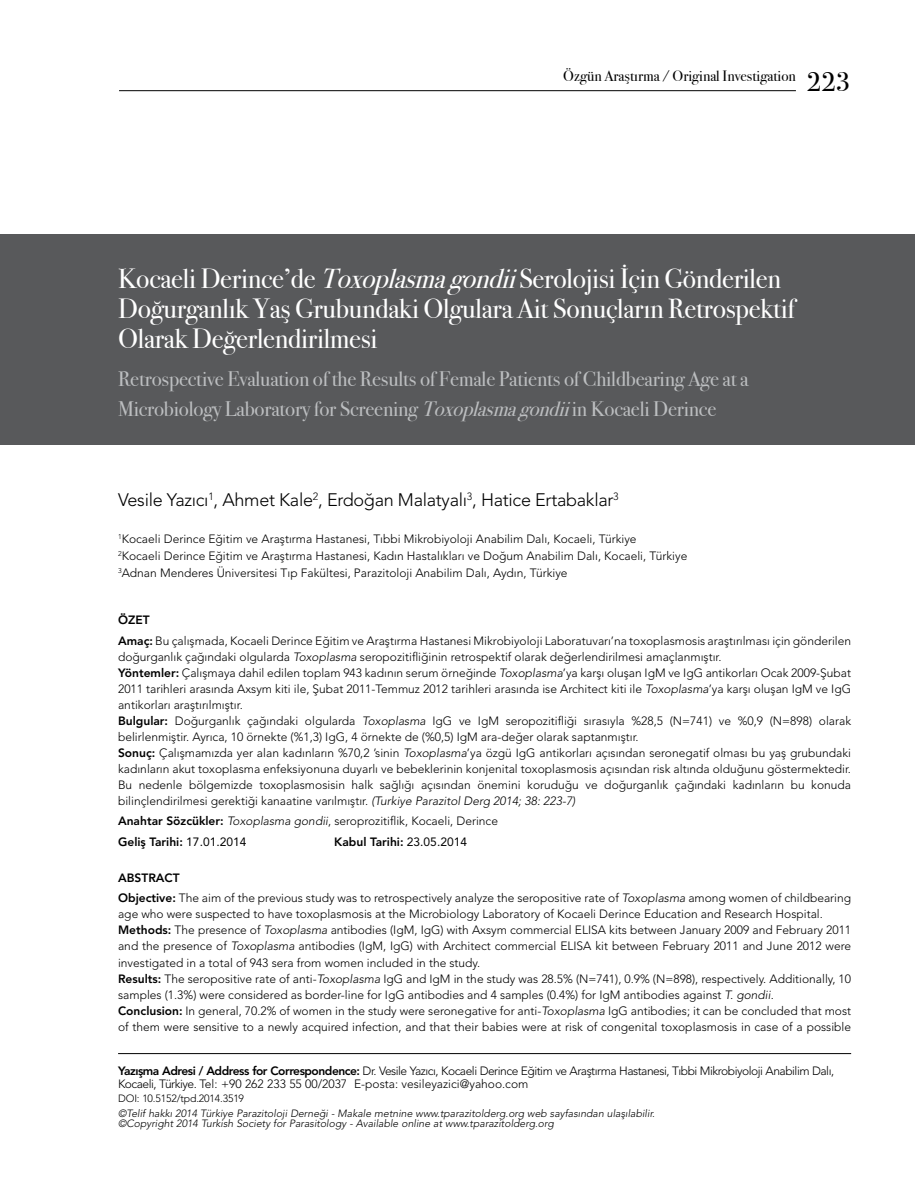
<style>
.page{position:relative;width:915px;height:1191px;background:#fff}
.page>*{position:absolute;margin:0;border:0;box-sizing:border-box;transform-origin:0 0}
.t1{font:27.75px/30px "Bodoni Svty Two ITCTT Book";letter-spacing:-.01em;color:#fff}
.t2{font:27px "Bodoni Svty Two ITCTT Book";color:#000}
.t3{font:21px/30px "Bodoni Svty Two ITCTT Book";letter-spacing:-.01em;color:#bcbec0}
.t4{font:300 18px "Avenir LT Std";letter-spacing:-.015em;color:#000}
.t5{font:15px "Bodoni Svty Two ITCTT Book";color:#000}
.t6{font:300 12px/16px "Avenir LT Std";color:#000}
.t7{font:300 12px/13.5px "Avenir LT Std";letter-spacing:-.04em;color:#000}
.t8{font:800 12px "Avenir LT Std";color:#000}
.t9{font:italic 300 10.5px/10.5px "Avenir LT Std";color:#000}
.t10{font:300 10.5px "Avenir LT Std";letter-spacing:-.015em;color:#000}
.s1{font-style:italic}
.s2{font-weight:800}
.s3{font-weight:400}
</style>
<div class="page">
<div style="left:0;top:234px;width:914px;height:211px;background:#58595b"></div>
<hr style="left:118px;top:1053px;width:732px;height:1px;background:#000">
<hr style="left:119px;top:90px;width:676px;height:1px;background:#000">
<p class="t5" style="left:563px;top:64px;width:234px">Özgün Araştırma / Original Investigation</p>
<h2 class="t2" style="left:806px;top:59px;width:45px">223</h2>
<h1 class="t1" style="left:118px;top:260px;width:678px">Kocaeli Derince’de <span class="s1">Toxoplasmagondii</span>Serolojisi İçin Gönderilen<br>Doğurganlık Yaş Grubundaki Olgulara Ait Sonuçların Retrospektif<br>Olarak Değerlendirilmesi</h1>
<h3 class="t3" style="left:118px;top:362px;width:631px">Retrospective Evaluation of the Results of Female Patients of Childbearing Age at a<br>Microbiology Laboratory for Screening <span class="s1">Toxoplasmagondii</span>in Kocaeli Derince</h3>
<h3 class="t4" style="left:118px;top:489px;width:502px">Vesile Yazıcı<sup>1</sup>, Ahmet Kale<sup>2</sup>, Erdoğan Malatyalı<sup>3</sup>, Hatice Ertabaklar<sup>3</sup></h3>
<p class="t6" style="left:118px;top:530px;width:570px;line-height:17.1px"><sup>1</sup>Kocaeli Derince Eğitim ve Araştırma Hastanesi, Tıbbi Mikrobiyoloji Anabilim Dalı, Kocaeli, Türkiye<br><sup>2</sup>Kocaeli Derince Eğitim ve Araştırma Hastanesi, Kadın Hastalıkları ve Doğum Anabilim Dalı, Kocaeli, Türkiye<br><sup>3</sup>Adnan Menderes Üniversitesi Tıp Fakültesi, Parazitoloji Anabilim Dalı, Aydın, Türkiye</p>
<p class="t6" style="left:118px;top:610px;width:734px;line-height:20.2px"><span class="s2">ÖZET<br>Amaç:</span> Bu çalışmada, Kocaeli Derince Eğitim ve Araştırma Hastanesi Mikrobiyoloji Laboratuvarı’na toxoplasmosis araştırılması için gönderilen</p>
<p class="t6" style="left:118px;top:648px;width:734px">doğurganlık çağındaki olgularda <span class="s1">Toxoplasma</span> seropozitifliğinin retrospektif olarak değerlendirilmesi amaçlanmıştır.<br><span class="s2">Yöntemler:</span> Çalışmaya dahil edilen toplam 943 kadının serum örneğinde <span class="s1">Toxoplasma</span>’ya karşı oluşan IgM ve IgG antikorları Ocak 2009-Şubat 2011 tarihleri arasında Axsym kiti ile, Şubat 2011-Temmuz 2012 tarihleri arasında ise Architect kiti ile <span class="s1">Toxoplasma</span>’ya karşı oluşan IgM ve IgG antikorları araştırılmıştır.<br><span class="s2">Bulgular:</span> Doğurganlık çağındaki olgularda <span class="s1">Toxoplasma</span> IgG ve IgM seropozitifliği sırasıyla %28,5 (N=741) ve %0,9 (N=898) olarak belirlenmiştir. Ayrıca, 10 örnekte (%1,3) IgG, 4 örnekte de (%0,5) IgM ara-değer olarak saptanmıştır.<br><span class="s2">Sonuç:</span> Çalışmamızda yer alan kadınların %70,2 ’sinin <span class="s1">Toxoplasma</span>’ya özgü IgG antikorları açısından seronegatif olması bu yaş grubundaki kadınların akut toxoplasma enfeksiyonuna duyarlı ve bebeklerinin konjenital toxoplasmosis açısından risk altında olduğunu göstermektedir.<br>Bu nedenle bölgemizde toxoplasmosisin halk sağlığı açısından önemini koruduğu ve doğurganlık çağındaki kadınların bu konuda bilinçlendirilmesi gerektiği kanaatine varılmıştır. <span class="s1">(Turkiye Parazitol Derg 2014; 38: 223-7)</span></p>
<p class="t6" style="left:118px;top:811px;width:381px;line-height:20.2px"><span class="s2">Anahtar Sözcükler:</span> <span class="s1">Toxoplasma gondii</span>, seroprozitiflik, Kocaeli, Derince<br><span class="s2">Geliş Tarihi:</span> <span class="s3">17.01.2014</span></p>
<p class="t8" style="left:334px;top:834px;width:134px">Kabul Tarihi: <span class="s3">23.05.2014</span></p>
<p class="t6" style="left:118px;top:867px;width:734px;line-height:20.2px"><span class="s2">ABSTRACT<br>Objective:</span> The aim of the previous study was to retrospectively analyze the seropositive rate of <span class="s1">Toxoplasma</span> among women of childbearing</p>
<p class="t6" style="left:118px;top:906px;width:734px">age who were suspected to have toxoplasmosis at the Microbiology Laboratory of Kocaeli Derince Education and Research Hospital.<br><span class="s2">Methods:</span> The presence of <span class="s1">Toxoplasma</span> antibodies (IgM, IgG) with Axsym commercial ELISA kits between January 2009 and February 2011 and the presence of <span class="s1">Toxoplasma</span> antibodies (IgM, IgG) with Architect commercial ELISA kit between February 2011 and June 2012 were investigated in a total of 943 sera from women included in the study.<br><span class="s2">Results:</span> The seropositive rate of anti-<span class="s1">Toxoplasma</span> IgG and IgM in the study was 28.5% (N=741), 0.9% (N=898), respectively. Additionally, 10 samples (1.3%) were considered as border-line for IgG antibodies and 4 samples (0.4%) for IgM antibodies against <span class="s1">T. gondii</span>.<br><span class="s2">Conclusion:</span> In general, 70.2% of women in the study were seronegative for anti-<span class="s1">Toxoplasma</span> IgG antibodies; it can be concluded that most of them were sensitive to a newly acquired infection, and that their babies were at risk of congenital toxoplasmosis in case of a possible</p>
<p class="t7" style="left:118px;top:1063px;width:717px"><span class="s2">Yazışma Adresi / Address for Correspondence:</span> Dr. Vesile Yazıcı, Kocaeli Derince Eğitim ve Araştırma Hastanesi, Tıbbi Mikrobiyoloji Anabilim Dalı,<br>Kocaeli, Türkiye. Tel: +90 262 233 55 00/2037 E-posta: vesileyazici@yahoo.com</p>
<p class="t10" style="left:118px;top:1092px;width:127px">DOI: 10.5152/tpd.2014.3519</p>
<p class="t9" style="left:118px;top:1107px;width:538px">©Telif hakkı 2014 Türkiye Parazitoloji Derneği - Makale metnine www.tparazitolderg.org web sayfasından ulaşılabilir. ©Copyright 2014 Turkish Society for Parasitology - Available online at www.tparazitolderg.org</p>
</div>
